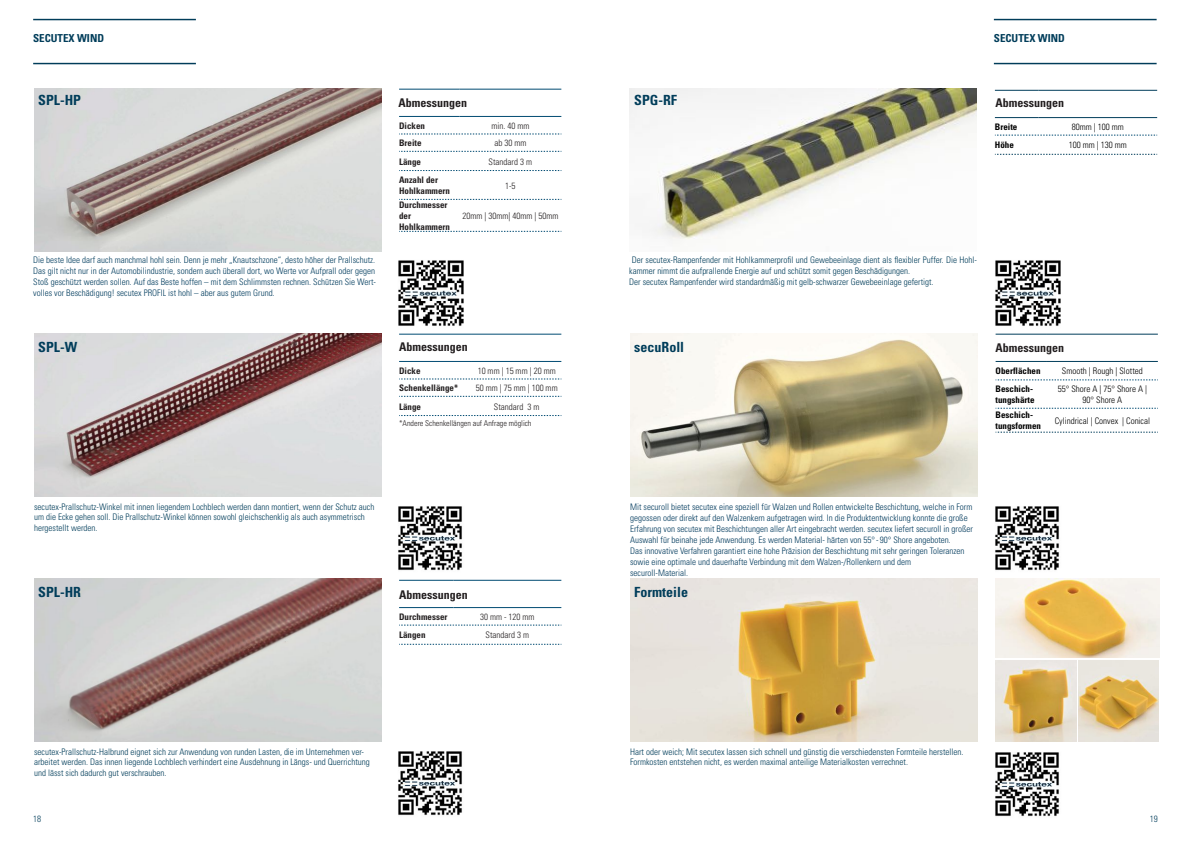
<style>
.page{position:relative;width:1191px;height:842px;background:#fff}
.page>*{position:absolute;margin:0;border:0;box-sizing:border-box;transform-origin:0 0}
.t1{font:700 condensed 14px "Univers";color:#013d5a}
.t2{font:700 condensed 12px "Univers";color:#231f20}
.t3{font:700 condensed 11px "Univers";color:#013d5a}
.t4{font:300 condensed 9px/10.8px "Univers";color:#013d5a}
.t5{font:300 condensed 9px/11px "Univers";color:#003a5d}
.t6{font:300 condensed 9px/10.8px "Univers";color:#003c5e;text-align:justify}
.t7{font:300 condensed 9px "Univers";color:#231f20}
.t8{font:700 condensed 9px/10.8px "Univers";color:#231f20}
.t9{font:300 condensed 9px/10.8px "Univers";color:#000001;text-align:center}
.t10{font:700 condensed 9px/10.8px "Univers";color:#000001}
.t11{font:300 condensed 8px "Univers";color:#231f20}
</style>
<div class="page">
<img style="left:398px;top:260px;width:66px;height:66px">
<img style="left:995px;top:260px;width:66px;height:66px">
<img style="left:398px;top:506px;width:64px;height:65px">
<img style="left:995px;top:506px;width:64px;height:65px">
<img style="left:398px;top:751px;width:64px;height:65px">
<img style="left:995px;top:752px;width:64px;height:65px">
<img style="left:629px;top:89px;width:347px;height:152px">
<hr style="left:33px;top:19px;width:163px;height:1px;background:#013d5a">
<hr style="left:33px;top:63px;width:163px;height:1px;background:#013d5a">
<hr style="left:994px;top:19px;width:162px;height:1px;background:#013d5a">
<hr style="left:994px;top:63px;width:162px;height:1px;background:#013d5a">
<svg style="left:995px;top:135px;width:162px;height:1px"></svg>
<hr style="left:995px;top:90px;width:43px;height:1px;background:#013d5a">
<hr style="left:1038px;top:90px;width:119px;height:1px;background:#013d5a">
<hr style="left:995px;top:117px;width:43px;height:1px;background:#013d5a">
<hr style="left:1038px;top:117px;width:119px;height:1px;background:#013d5a">
<svg style="left:995px;top:154px;width:162px;height:1px"></svg>
<img style="left:34px;top:89px;width:347px;height:163px">
<img style="left:34px;top:334px;width:347px;height:163px">
<img style="left:630px;top:334px;width:347px;height:163px">
<img style="left:34px;top:579px;width:347px;height:163px">
<img style="left:630px;top:579px;width:347px;height:163px">
<hr style="left:459px;top:89px;width:102px;height:1px;background:#004b72">
<hr style="left:459px;top:116px;width:102px;height:1px;background:#004b72">
<svg style="left:399px;top:134px;width:162px;height:1px"></svg>
<svg style="left:399px;top:151px;width:162px;height:1px"></svg>
<svg style="left:399px;top:170px;width:162px;height:1px"></svg>
<svg style="left:399px;top:199px;width:162px;height:1px"></svg>
<svg style="left:399px;top:231px;width:162px;height:1px"></svg>
<hr style="left:399px;top:89px;width:60px;height:1px;background:#004b72">
<hr style="left:399px;top:116px;width:60px;height:1px;background:#004b72">
<hr style="left:472px;top:334px;width:89px;height:1px;background:#004b72">
<hr style="left:472px;top:361px;width:89px;height:1px;background:#004b72">
<svg style="left:399px;top:379px;width:162px;height:1px"></svg>
<svg style="left:399px;top:396px;width:162px;height:1px"></svg>
<svg style="left:399px;top:415px;width:162px;height:1px"></svg>
<hr style="left:399px;top:334px;width:73px;height:1px;background:#004b72">
<hr style="left:399px;top:361px;width:73px;height:1px;background:#004b72">
<hr style="left:453px;top:580px;width:108px;height:1px;background:#004b72">
<hr style="left:453px;top:607px;width:108px;height:1px;background:#004b72">
<svg style="left:399px;top:625px;width:162px;height:1px"></svg>
<svg style="left:399px;top:644px;width:162px;height:1px"></svg>
<hr style="left:399px;top:580px;width:54px;height:1px;background:#004b72">
<hr style="left:399px;top:607px;width:54px;height:1px;background:#004b72">
<svg style="left:995px;top:380px;width:163px;height:1px"></svg>
<svg style="left:995px;top:408px;width:163px;height:1px"></svg>
<hr style="left:995px;top:334px;width:52px;height:1px;background:#013d5a">
<hr style="left:1047px;top:334px;width:110px;height:1px;background:#013d5a">
<hr style="left:995px;top:361px;width:52px;height:1px;background:#013d5a">
<hr style="left:1047px;top:361px;width:110px;height:1px;background:#013d5a">
<svg style="left:995px;top:432px;width:163px;height:1px"></svg>
<img style="left:1078px;top:661px;width:80px;height:81px">
<img style="left:995px;top:661px;width:81px;height:81px">
<img style="left:995px;top:579px;width:164px;height:78px">
<p class="t3" style="left:33px;top:31px;width:72px">SECUTEX WIND</p>
<p class="t3" style="left:994px;top:31px;width:72px">SECUTEX WIND</p>
<h1 class="t1" style="left:38px;top:92px;width:44px">SPL-HP</h1>
<h1 class="t1" style="left:634px;top:92px;width:44px">SPG-RF</h1>
<h2 class="t2" style="left:398px;top:96px;width:70px">Abmessungen</h2>
<h2 class="t2" style="left:995px;top:96px;width:70px">Abmessungen</h2>
<p class="t8" style="left:399px;top:120px;width:28px">Dicken</p>
<p class="t7" style="left:491px;top:120px;width:39px">min. 40 mm</p>
<p class="t8" style="left:399px;top:138px;width:24px">Breite</p>
<p class="t7" style="left:494px;top:138px;width:33px">ab 30 mm</p>
<p class="t8" style="left:399px;top:156px;width:23px">Länge</p>
<p class="t7" style="left:488px;top:156px;width:45px">Standard 3 m</p>
<p class="t8" style="left:399px;top:174px;width:52px">Anzahl der<br>Hohlkammern</p>
<p class="t7" style="left:505px;top:180px;width:12px">1-5</p>
<p class="t8" style="left:399px;top:199px;width:52px">Durchmesser der<br>Hohlkammern</p>
<p class="t7" style="left:462px;top:210px;width:97px">20mm | 30mm| 40mm | 50mm</p>
<p class="t10" style="left:995px;top:121px;width:24px">Breite</p>
<p class="t9" style="left:1071px;top:121px;width:53px">80mm | 100 mm</p>
<p class="t10" style="left:995px;top:140px;width:20px">Höhe</p>
<p class="t9" style="left:1068px;top:140px;width:59px">100 mm | 130 mm</p>
<p class="t6" style="left:33px;top:255px;width:344px">Die beste Idee darf auch manchmal hohl sein. Denn je mehr „Knautschzone“, desto höher der Prallschutz.<br>Das gilt nicht nur in der Automobilindustrie, sondern auch überall dort, wo Werte vor Aufprall oder gegen Stoß geschützt werden sollen. Auf das Beste hoffen – mit dem Schlimmsten rechnen. Schützen Sie Wert&shy;volles vor Beschädigung! secutex PROFIL ist hohl – aber aus gutem Grund.</p>
<p class="t4" style="left:629px;top:255px;width:349px">Der secutex-Rampenfender mit Hohlkammerprofil und Gewebeeinlage dient als flexibler Puffer. Die Hohl&shy;kammer nimmt die aufprallende Energie auf und schützt somit gegen Beschädigungen.<br>Der secutex Rampenfender wird standardmäßig mit gelb-schwarzer Gewebeeinlage gefertigt.</p>
<h1 class="t1" style="left:38px;top:339px;width:40px">SPL-W</h1>
<h1 class="t1" style="left:634px;top:339px;width:51px">secuRoll</h1>
<h2 class="t2" style="left:399px;top:340px;width:70px">Abmessungen</h2>
<h2 class="t2" style="left:995px;top:340px;width:70px">Abmessungen</h2>
<p class="t8" style="left:399px;top:365px;width:23px">Dicke</p>
<p class="t7" style="left:477px;top:365px;width:79px">10 mm | 15 mm | 20 mm</p>
<p class="t8" style="left:399px;top:383px;width:61px">Schenkellänge*</p>
<p class="t7" style="left:475px;top:383px;width:83px">50 mm | 75 mm | 100 mm</p>
<p class="t8" style="left:399px;top:401px;width:23px">Länge</p>
<p class="t7" style="left:494px;top:401px;width:47px">Standard 3 m</p>
<p class="t11" style="left:399px;top:418px;width:134px">*Andere Schenkellängen auf Anfrage möglich</p>
<p class="t10" style="left:995px;top:366px;width:47px">Oberflächen</p>
<p class="t9" style="left:1062px;top:366px;width:82px">Smooth | Rough | Slotted</p>
<p class="t10" style="left:995px;top:384px;width:40px">Beschich&shy;tungshärte</p>
<p class="t9" style="left:1057px;top:384px;width:91px">55° Shore A | 75° Shore A |<br>90° Shore A</p>
<p class="t10" style="left:995px;top:410px;width:47px">Beschich&shy;tungsformen</p>
<p class="t9" style="left:1054px;top:415px;width:97px">Cylindrical | Convex | Conical</p>
<p class="t4" style="left:34px;top:501px;width:342px">secutex-Prallschutz-Winkel mit innen liegendem Lochblech werden dann montiert, wenn der Schutz auch um die Ecke gehen soll. Die Prallschutz-Winkel können sowohl gleichschenklig als auch asymmetrisch hergestellt werden.</p>
<p class="t5" style="left:630px;top:501px;width:344px">Mit securoll bietet secutex eine speziell für Walzen und Rollen entwickelte Beschichtung, welche in Form gegossen oder direkt auf den Walzenkern aufgetragen wird. In die Produktentwicklung konnte die große Erfahrung von secutex mit Beschichtungen aller Art eingebracht werden. secutex liefert securoll in großer Auswahl für beinahe jede Anwendung. Es werden Material- härten von 55° - 90° Shore angeboten.<br>Das innovative Verfahren garantiert eine hohe Präzision der Beschichtung mit sehr geringen Toleranzen sowie eine optimale und dauerhafte Verbindung mit dem Walzen-/Rollenkern und dem<br>securoll-Material.</p>
<h1 class="t1" style="left:38px;top:584px;width:44px">SPL-HR</h1>
<h1 class="t1" style="left:634px;top:584px;width:55px">Formteile</h1>
<h2 class="t2" style="left:399px;top:587px;width:70px">Abmessungen</h2>
<p class="t8" style="left:399px;top:611px;width:50px">Durchmesser</p>
<p class="t7" style="left:480px;top:611px;width:56px">30 mm - 120 mm</p>
<p class="t8" style="left:399px;top:630px;width:28px">Längen</p>
<p class="t7" style="left:485px;top:630px;width:45px">Standard 3 m</p>
<p class="t4" style="left:34px;top:746px;width:337px">secutex-Prallschutz-Halbrund eignet sich zur Anwendung von runden Lasten, die im Unternehmen ver&shy;arbeitet werden. Das innen liegende Lochblech verhindert eine Ausdehnung in Längs- und Querrichtung und lässt sich dadurch gut verschrauben.</p>
<p class="t4" style="left:630px;top:746px;width:335px">Hart oder weich; Mit secutex lassen sich schnell und günstig die verschiedensten Formteile herstellen.<br>Formkosten entstehen nicht, es werden maximal anteilige Materialkosten verrechnet.</p>
<p class="t4" style="left:33px;top:814px;width:9px">18</p>
<p class="t4" style="left:1149px;top:814px;width:9px">19</p>
</div>
